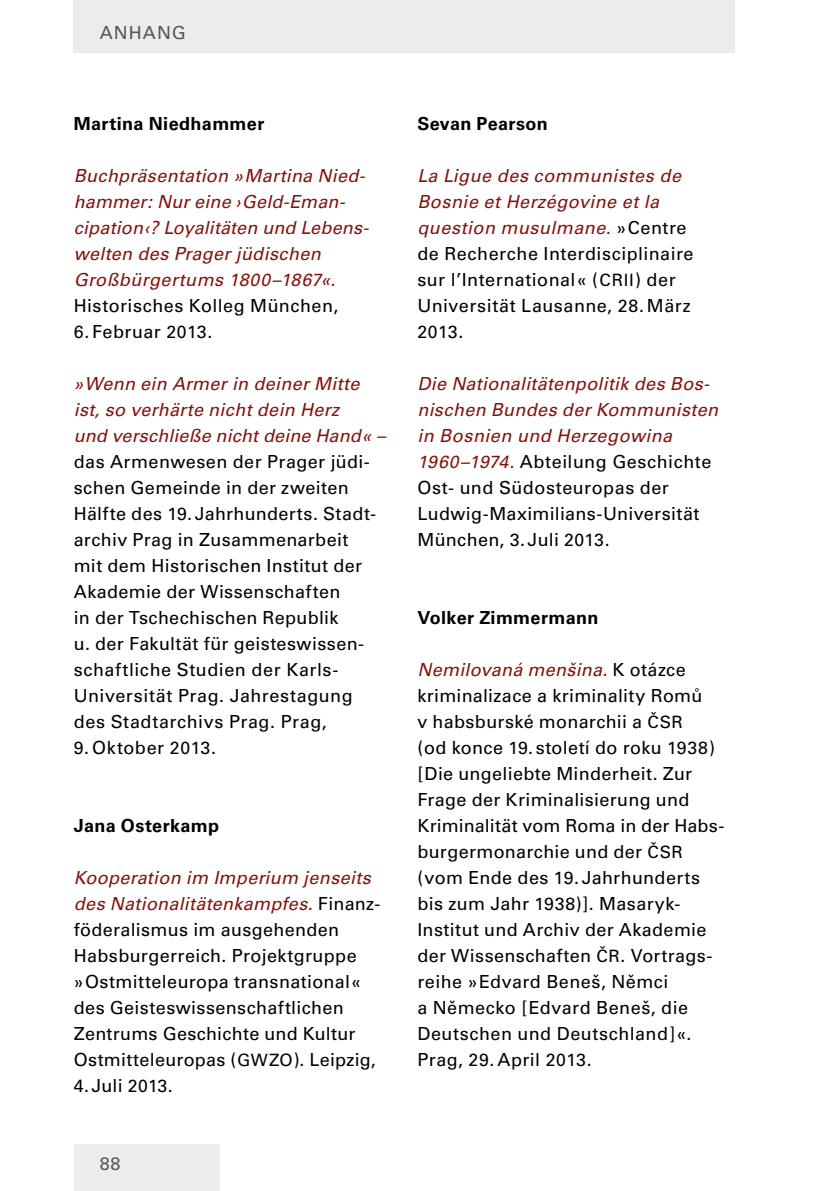
<style>
.page{position:relative;width:840px;height:1191px;background:#fff}
.page>*{position:absolute;margin:0;border:0;box-sizing:border-box;transform-origin:0 0}
.t1{font:18px/26px "Univers LT Pro 55 Roman";letter-spacing:.02em;color:#000}
.t2{font:italic 18px/26px "Univers LT Pro 55";letter-spacing:.015em;color:#83140b}
.t3{font:700 18px "Univers LT Pro 65";letter-spacing:.02em;color:#000}
.t4{font:18px "Univers LT Pro 55 Roman";letter-spacing:.045em;color:#565656}
.t5{font:17.6px "Univers LT Pro 55 Roman";color:#000}
.s1{font-size:17.6px}
.s2{font-family:"Univers LT Pro 55 Roman";font-style:normal;color:#000}
.s3{font-size:17px}
.s4{font-size:18px}
.s5{font-family:"Univers LT Pro 55";font-style:italic;font-size:17.6px;color:#83140b}
.s6{font-family:"Univers LT Pro 55";font-style:italic;color:#83140b}
</style>
<div class="page">
<div style="left:74px;top:1144px;width:145px;height:47px;background:#ececed"></div>
<div style="left:74px;top:0;width:660px;height:52px;background:#ececed"></div>
<p class="t4" style="left:100px;top:22px;width:87px">ANHANG</p>
<p class="t3" style="left:74px;top:113px;width:192px">Martina Niedhammer</p>
<p class="t2" style="left:74px;top:163px;width:296px">Buchpräsentation »Martina Nied&shy;hammer: Nur eine ›Geld-Eman&shy;cipation‹? Loyalitäten und Lebens&shy;welten des Prager jüdischen<br>Großbürgertums <span class="s1">1800</span>–<span class="s1">1867</span>«.</p>
<p class="t1" style="left:74px;top:293px;width:266px">Historisches Kolleg München,</p>
<p class="t1" style="left:74px;top:319px;width:140px"><span class="s1">6</span>. Februar <span class="s1">2013</span>.</p>
<p class="t2" style="left:74px;top:371px;width:313px">»Wenn ein Armer in deiner Mitte ist, so verhärte nicht dein Herz<br>und verschließe nicht deine Hand« –</p>
<p class="t1" style="left:74px;top:449px;width:303px">das Armenwesen der Prager jüdi&shy;schen Gemeinde in der zweiten<br>Hälfte des <span class="s1">19</span>.Jahrhunderts. Stadt&shy;archiv Prag in Zusammenarbeit mit dem Historischen I nstitut der<br>Akademie der Wissenschaften<br>in der Tschechischen Republik<br>u. der Fakultät für geisteswissen&shy;schaftliche Studien der Karls--<br>Universität Prag. Jahrestagung des Stadtarchivs Prag. Prag,</p>
<p class="t1" style="left:74px;top:735px;width:144px"><span class="s1">9</span>. -Oktober <span class="s1">2013</span>.</p>
<p class="t3" style="left:74px;top:815px;width:147px">Jana Osterkamp</p>
<p class="t2" style="left:74px;top:865px;width:308px">Kooperation im Imperium jenseits des Nationalitätenkampfes. <span class="s2">Finanz-</span></p>
<p class="t1" style="left:74px;top:917px;width:303px">föderalismus im ausgehenden<br>Habsburgerreich. Projektgruppe »Ostmitteleuropa transnational« des Geisteswissenschaftlichen<br>Zentrums Geschichte und Kultur<br>Ostmitteleuropas (<span class="s3">GWZO</span>). Leipzig,<br><span class="s1">4</span>.Juli <span class="s1">2013</span>.</p>
<p class="t4" style="left:100px;top:1153px;width:22px">88</p>
<p class="t3" style="left:417px;top:113px;width:132px">Sevan Pearson</p>
<p class="t2" style="left:417px;top:163px;width:270px">La Ligue des communistes de<br>Bosnie et Herzégovine et la question musulmane. <span class="s2">»Centre</span></p>
<p class="t1" style="left:417px;top:241px;width:277px">de Recherche I nterdisciplinaire sur l’I nternational« (<span class="s3">CRII</span> ) der<br>Universität Lausanne, <span class="s1">28</span>.März</p>
<p class="t5" style="left:417px;top:321px;width:48px">2013<span class="s4">.</span></p>
<p class="t2" style="left:417px;top:371px;width:302px">Die Nationalitätenpolitik des Bos&shy;nischen Bundes der Kommunisten in Bosnien und Herzegowina</p>
<p class="t1" style="left:417px;top:449px;width:295px"><span class="s5">1960</span><span class="s6">–</span><span class="s5">1974</span><span class="s6">.</span> Abteilung Geschichte<br>Ost- und Südosteuropas der<br>Ludwig-Maximilians-Universität<br>München, <span class="s1">3</span>.Juli <span class="s1">2013</span>.</p>
<p class="t3" style="left:417px;top:607px;width:182px">Volker Zimmermann</p>
<p class="t2" style="left:417px;top:657px;width:270px">Nemilovaná menšina. <span class="s2">K otázce</span></p>
<p class="t1" style="left:417px;top:683px;width:308px">kriminalizace a kriminality Romů<br>v habsburské monarchii a <span class="s3">ČSR<br></span>(od konce <span class="s1">19</span>. století do roku <span class="s1">1938</span>) [Die ungeliebte Minderheit. Zur<br>Frage der Kriminalisierung und<br>Kriminalität vom Roma in der Habs&shy;burgermonarchie und der <span class="s3">ČSR </span>(vom Ende des <span class="s1">19</span>. Jahrhunderts bis zum Jahr <span class="s1">1938</span>)]. Masaryk--<br>I nstitut und Archiv der Akademie der Wissenschaften <span class="s3">ČR</span> . Vortrags&shy;reihe »Edvard Beneš, Němci<br>a Německo [Edvard Beneš, die<br>Deutschen und Deutschland]«.<br>Prag, <span class="s1">29</span>. April <span class="s1">2013</span>.</p>
</div>
